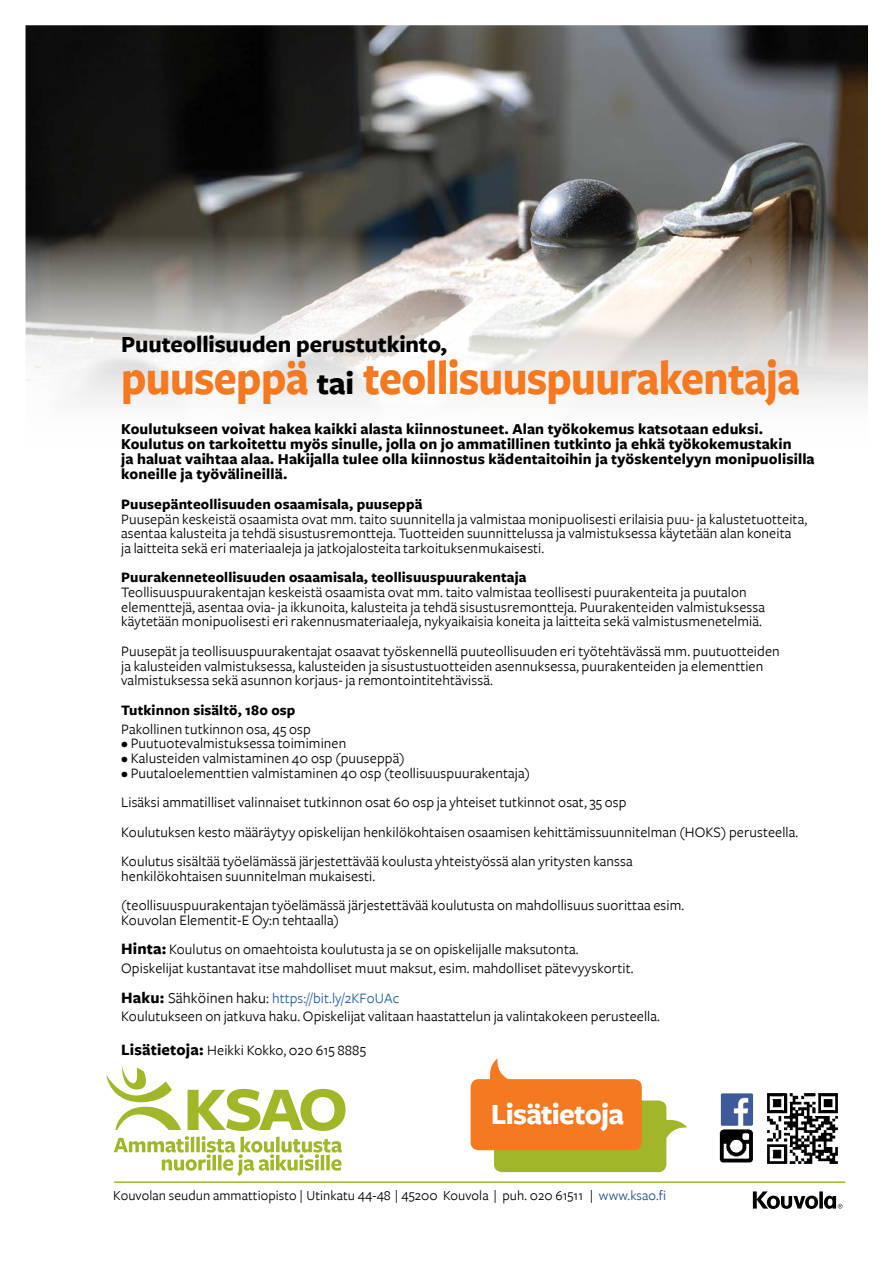
<style>
.page{position:relative;width:893px;height:1263px;background:#fff}
.page>*{position:absolute;margin:0;border:0;box-sizing:border-box;transform-origin:0 0}
.t1{font:700 49.5px "Freight Sans";letter-spacing:-.015em;color:#f47920;scale:.9 1}
.t2{font:700 30.45px "Freight Sans";letter-spacing:-.025em;color:#fff}
.t3{font:700 24px "Freight Sans";letter-spacing:-.005em;color:#000}
.t4{font:700 15.75px/15px "Freight Sans";letter-spacing:.01em;color:#000}
.t5{font:15px/14.7px "Freight Sans";letter-spacing:.005em;color:#000}
.t6{font:700 15px "Freight Sans";letter-spacing:.01em;color:#000}
.t7{font:14.25px "Freight Sans";letter-spacing:.005em;color:#000}
.s1{font-size:33px;color:#000}
.s2{font-weight:700;font-size:16.5px}
.s3{font-size:15.75px}
.s4{color:#215e9e}
.s5{color:#234e93}
</style>
<div class="page">
<img style="left:26px;top:26px;width:841px;height:376px">
<svg style="left:106px;top:1066px;width:240px;height:110px"></svg>
<img style="left:767px;top:1093px;width:71px;height:71px">
<img style="left:721px;top:1093px;width:32px;height:33px">
<img style="left:719px;top:1129px;width:34px;height:34px">
<hr style="left:114px;top:1181px;width:731px;height:2px;background:#a1b728">
<svg style="left:753px;top:1191px;width:89px;height:18px"></svg>
<svg style="left:471px;top:1058px;width:216px;height:114px"></svg>
<h3 class="t3" style="left:121px;top:331px;width:327px">Puuteollisuuden perustutkinto,</h3>
<h1 class="t1" style="left:121px;top:351px;width:756px">puuseppä <span class="s1">tai</span> teollisuuspuurakentaja</h1>
<p class="t4" style="left:121px;top:422px;width:695px">Koulutukseen voivat hakea kaikki alasta kiinnostuneet. Alan työkokemus katsotaan eduksi.<br>Koulutus on tarkoitettu myös sinulle, jolla on jo ammatillinen tutkinto ja ehkä työkokemustakin<br>ja haluat vaihtaa alaa. Hakijalla tulee olla kiinnostus kädentaitoihin ja työskentelyyn monipuolisilla koneille ja työvälineillä.</p>
<p class="t6" style="left:121px;top:496px;width:303px">Puusepänteollisuuden osaamisala, puuseppä</p>
<p class="t5" style="left:121px;top:512px;width:687px">Puusepän keskeistä osaamista ovat mm. taito suunnitella ja valmistaa monipuolisesti erilaisia puu- ja kalustetuotteita, asentaa kalusteita ja tehdä sisustusremontteja. Tuotteiden suunnittelussa ja valmistuksessa käytetään alan koneita<br>ja laitteita sekä eri materiaaleja ja jatkojalosteita tarkoituksenmukaisesti.</p>
<p class="t6" style="left:121px;top:569px;width:407px">Puurakenneteollisuuden osaamisala, teollisuuspuurakentaja</p>
<p class="t5" style="left:121px;top:585px;width:645px">Teollisuuspuurakentajan keskeistä osaamista ovat mm. taito valmistaa teollisesti puurakenteita ja puutalon elementtejä, asentaa ovia- ja ikkunoita, kalusteita ja tehdä sisustusremontteja. Puurakenteiden valmistuksessa käytetään monipuolisesti eri rakennusmateriaaleja, nykyaikaisia koneita ja laitteita sekä valmistusmenetelmiä.</p>
<p class="t5" style="left:121px;top:644px;width:660px">Puusepät ja teollisuuspuurakentajat osaavat työskennellä puuteollisuuden eri työtehtävässä mm. puutuotteiden ja kalusteiden valmistuksessa, kalusteiden ja sisustustuotteiden asennuksessa, puurakenteiden ja elementtien valmistuksessa sekä asunnon korjaus- ja remontointitehtävissä.</p>
<p class="t6" style="left:121px;top:702px;width:176px">Tutkinnon sisältö, 180 osp</p>
<p class="t5" style="left:121px;top:722px;width:191px">Pakollinen tutkinnon osa, 45 osp</p>
<p class="t5" style="left:121px;top:736px;width:227px">• Puutuotevalmistuksessa toimiminen</p>
<p class="t5" style="left:121px;top:751px;width:285px">• Kalusteiden valmistaminen 40 osp (puuseppä)</p>
<p class="t5" style="left:121px;top:758px;width:678px;line-height:29.4px">• Puutaloelementtien valmistaminen 40 osp (teollisuuspuurakentaja)<br>Lisäksi ammatilliset valinnaiset tutkinnon osat 60 osp ja yhteiset tutkinnot osat, 35 osp<br>Koulutuksen kesto määräytyy opiskelijan henkilökohtaisen osaamisen kehittämissuunnitelman (HOKS) perusteella.<br>Koulutus sisältää työelämässä järjestettävää koulusta yhteistyössä alan yritysten kanssa</p>
<p class="t5" style="left:121px;top:861px;width:565px;line-height:29.4px">henkilökohtaisen suunnitelman mukaisesti.<br>(teollisuuspuurakentajan työelämässä järjestettävää koulutusta on mahdollisuus suorittaa esim.</p>
<p class="t5" style="left:121px;top:905px;width:459px;line-height:29.4px">Kouvolan Elementit-E Oy:n tehtaalla)<br><span class="s2">Hinta:</span> Koulutus on omaehtoista koulutusta ja se on opiskelijalle maksutonta.</p>
<p class="t5" style="left:121px;top:954px;width:514px;line-height:29.4px">Opiskelijat kustantavat itse mahdolliset muut maksut, esim. mahdolliset pätevyyskortit.<br><span class="s2">Haku:</span> <span class="s3">Sähköinen haku:</span> <span class="s4">https://bit.ly/2KFoUAc</span></p>
<p class="t5" style="left:121px;top:1009px;width:540px">Koulutukseen on jatkuva haku. Opiskelijat valitaan haastattelun ja valintakokeen perusteella.</p>
<p class="t5" style="left:121px;top:1043px;width:246px"><span class="s2">Lisätietoja:</span> Heikki Kokko, 020 615 8885</p>
<h2 class="t2" style="left:491px;top:1098px;width:135px">Lisätietoja</h2>
<p class="t7" style="left:113px;top:1188px;width:554px">Kouvolan seudun ammattiopisto | Utinkatu 44-48 | 45200 Kouvola | puh. 020 61511 | <span class="s5">www.ksao.fi</span></p>
</div>
